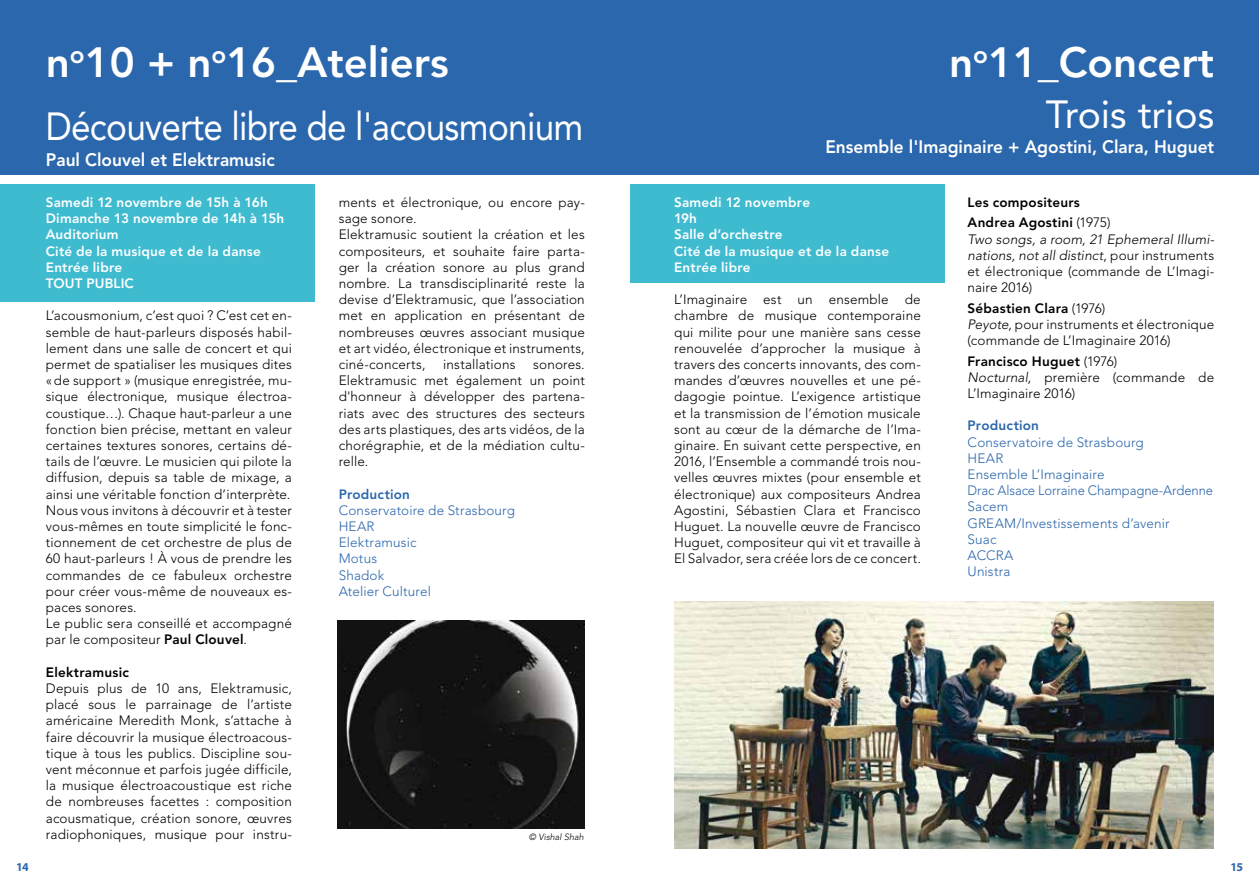
<style>
.page{position:relative;width:1259px;height:893px;background:#fff}
.page>*{position:absolute;margin:0;border:0;box-sizing:border-box;transform-origin:0 0}
.t1{font:800 42px "Avenir";color:#fff}
.t2{font:39px "Avenir";letter-spacing:-.02em;color:#fff;scale:.9 1}
.t3{font:39px "Avenir";color:#fff}
.t4{font:800 18px "Avenir";color:#fff;scale:.96 1}
.t5{font:300 13.5px/16.2px "Avenir";letter-spacing:.01em;color:#000;text-align:justify}
.t6{font:300 13.5px/16.2px "Avenir";letter-spacing:.01em;color:#2b67ac}
.t7{font:800 13.5px/16.2px "Avenir";letter-spacing:.015em;color:#fff}
.t8{font:800 13.5px/20.4px "Avenir";letter-spacing:.015em;color:#000}
.t9{font:800 13.5px "Avenir";letter-spacing:.015em;color:#2b67ac}
.t10{font:700 12px "Myriad Pro";color:#2b67ac}
.t11{font:italic 300 9px "Avenir";color:#000}
.s1{font-weight:800}
.s2{font-weight:300}
.s3{font-style:italic}
</style>
<div class="page">
<div style="left:630px;top:184px;width:314px;height:99px;background:#3fbbd0"></div>
<div style="left:629px;top:0;width:630px;height:174px;background:#2b67ac"></div>
<div style="left:0;top:184px;width:315px;height:118px;background:#3fbbd0"></div>
<div style="left:0;top:0;width:629px;height:174px;background:#2b67ac"></div>
<img style="left:337px;top:621px;width:248px;height:207px">
<img style="left:674px;top:602px;width:539px;height:246px">
<h1 class="t1" style="left:46px;top:37px;width:404px">n<sup>o</sup>10 + n<sup>o</sup>16_Ateliers</h1>
<h2 class="t2" style="left:46px;top:104px;width:599px">Découverte libre de l'acousmonium</h2>
<h3 class="t4" style="left:46px;top:149px;width:240px">Paul Clouvel et Elektramusic</h3>
<p class="t7" style="left:46px;top:194px;width:240px">Samedi 12 novembre de 15h à 16h<br>Dimanche 13 novembre de 14h à 15h<br>Auditorium<br>Cité de la musique et de la danse<br>Entrée libre<br>TOUT PUBLIC</p>
<p class="t5" style="left:46px;top:308px;width:248px;text-align:left">L’acousmonium, c’est quoi ? C’est cet en&shy;semble de haut-parleurs disposés habil&shy;lement dans une salle de concert et qui permet de spatialiser les musiques dites «de support » (musique enregistrée, mu&shy;sique électronique, musique électroa&shy;coustique…). Chaque haut-parleur a une fonction bien précise, mettant en valeur certaines textures sonores, certains dé&shy;tails de l’œuvre. Le musicien qui pilote la diffusion, depuis sa table de mixage, a ainsi une véritable fonction d’interprète.<br>Nous vous invitons à découvrir et à tester vous-mêmes en toute simplicité le fonc&shy;tionnement de cet orchestre de plus de 60 haut-parleurs ! À vous de prendre les commandes de ce fabuleux orchestre pour créer vous-même de nouveaux es&shy;paces sonores.<br>Le public sera conseillé et accompagné par le compositeur <span class="s1">Paul Clouvel</span>.</p>
<p class="t8" style="left:46px;top:662px;width:84px">Elektramusic</p>
<p class="t5" style="left:46px;top:680px;width:248px">Depuis plus de 10 ans, Elektramusic, placé sous le parrainage de l’artiste américaine Meredith Monk, s’attache à faire découvrir la musique électroacous&shy;tique à tous les publics. Discipline sou&shy;vent méconnue et parfois jugée difficile, la musique électroacoustique est riche de nombreuses facettes : composition acousmatique, création sonore, œuvres radiophoniques, musique pour instru-</p>
<p class="t5" style="left:339px;top:194px;width:248px;text-align:left">ments et électronique, ou encore pay&shy;sage sonore.<br>Elektramusic soutient la création et les compositeurs, et souhaite faire parta&shy;ger la création sonore au plus grand nombre. La transdisciplinarité reste la devise d’Elektramusic, que l’association met en application en présentant de nombreuses œuvres associant musique et art vidéo, électronique et instruments, ciné-concerts,</p>
<p class="t5" style="left:443px;top:356px;width:74px">installations</p>
<p class="t5" style="left:339px;top:356px;width:248px;text-indent:194px">sonores.<br>Elektramusic met également un point d'honneur à développer des partena&shy;riats avec des structures des secteurs des arts plastiques, des arts vidéos, de la chorégraphie, et de la médiation cultu&shy;relle.</p>
<p class="t9" style="left:339px;top:486px;width:73px">Production</p>
<p class="t6" style="left:339px;top:502px;width:178px">Conservatoire de Strasbourg<br>HEAR<br>Elektramusic<br>Motus<br>Shadok<br>Atelier Culturel</p>
<p class="t11" style="left:529px;top:831px;width:56px">© Vishal Shah</p>
<h1 class="t1" style="left:949px;top:37px;width:267px">n<sup>o</sup>11_Concert</h1>
<h2 class="t3" style="left:1046px;top:91px;width:170px">Trois trios</h2>
<h3 class="t4" style="left:825px;top:137px;width:407px">Ensemble l'Imaginaire + Agostini, Clara, Huguet</h3>
<p class="t7" style="left:674px;top:194px;width:216px">Samedi 12 novembre<br>19h<br>Salle d’orchestre<br>Cité de la musique et de la danse<br>Entrée libre</p>
<p class="t5" style="left:674px;top:291px;width:248px">L’Imaginaire est un ensemble de chambre de musique contemporaine qui milite pour une manière sans cesse renouvelée d’approcher la musique à travers des concerts innovants, des com&shy;mandes d’œuvres nouvelles et une pé&shy;dagogie pointue. L’exigence artistique et la transmission de l’émotion musicale sont au cœur de la démarche de l’Ima&shy;ginaire. En suivant cette perspective, en 2016, l’Ensemble a commandé trois nou&shy;velles œuvres mixtes (pour ensemble et électronique) aux compositeurs Andrea Agostini, Sébastien Clara et Francisco Huguet. La nouvelle œuvre de Francisco Huguet, compositeur qui vit et travaille à El Salvador, sera créée lors de ce concert.</p>
<p class="t8" style="left:967px;top:192px;width:144px">Les compositeurs<br>Andrea Agostini <span class="s2">(1975)</span></p>
<p class="t5" style="left:967px;top:231px;width:248px"><span class="s3">Two songs, a room, 21 Ephemeral Illumi&shy;nations, not all distinct</span>, pour instruments et électronique (commande de L’Imagi&shy;naire 2016)</p>
<p class="t5" style="left:967px;top:300px;width:248px;text-align:left"><span class="s1">Sébastien Clara</span> (1976)<br><span class="s3">Peyote</span>, pour instruments et électronique (commande de L’Imaginaire 2016)</p>
<p class="t5" style="left:967px;top:353px;width:248px;text-align:left"><span class="s1">Francisco Huguet</span> (1976)<br><span class="s3">Nocturnal</span>, première (commande de<br>L’Imaginaire 2016)</p>
<p class="t9" style="left:967px;top:418px;width:73px">Production</p>
<p class="t6" style="left:967px;top:434px;width:247px">Conservatoire de Strasbourg<br>HEAR<br>Ensemble L’Imaginaire<br>Drac Alsace Lorraine Champagne-Ardenne<br>Sacem<br>GREAM/Investissements d’avenir<br>Suac<br>ACCRA<br>Unistra</p>
<p class="t10" style="left:16px;top:860px;width:14px">14</p>
<p class="t10" style="left:1230px;top:860px;width:14px">15</p>
</div>
